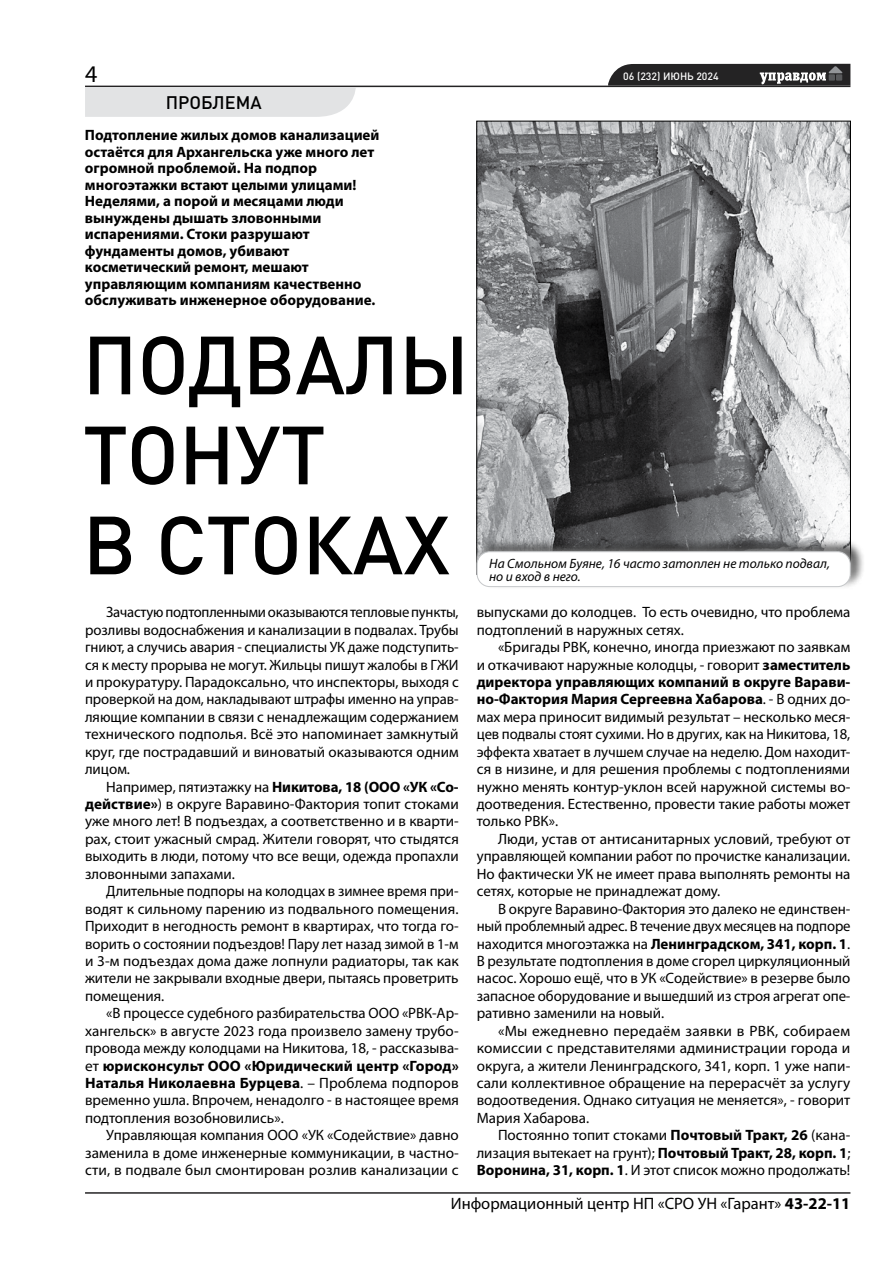
<style>
.page{position:relative;width:893px;height:1263px;background:#fff}
.page>*{position:absolute;margin:0;border:0;box-sizing:border-box;transform-origin:0 0}
.t1{font:500 81px/90px "DIN Pro";color:#000}
.t2{font:24px "Myriad Pro";color:#000}
.t3{font:500 18px "DIN Pro";color:#000}
.t4{font:16.5px "Myriad Pro";color:#000}
.t5{font:15px/17.4px "Myriad Pro";color:#000;text-align:justify}
.t6{font:700 15px/16.5px "Myriad Pro";color:#000}
.t7{font:italic 13.5px/13.5px "Myriad Pro";color:#000}
.t8{font:500 10.5px "DIN Pro";color:#fff}
.s1{font-weight:700}
</style>
<div class="page">
<hr style="left:85px;top:86px;width:765px;height:1px;background:#242324">
<hr style="left:85px;top:1192px;width:765px;height:2px;background:#242324">
<svg style="left:608px;top:64px;width:242px;height:22px;background:#3d3c3d"></svg>
<div style="left:85px;top:87px;width:271px;height:30px;background:#e2e3e4"></div>
<img style="left:479px;top:123px;width:370px;height:415px">
<div style="left:475px;top:538px;width:390px;height:52px;background:#000;opacity:.75"></div>
<div style="left:467px;top:542px;width:393px;height:54px;background:#fff;opacity:.75"></div>
<svg style="left:477px;top:552px;width:373px;height:35px"></svg>
<div style="left:477px;top:551px;width:373px;height:36px;border:1px solid #c6c8ca;border-radius:13px"></div>
<h2 class="t2" style="left:85px;top:61px;width:14px">4</h2>
<p class="t8" style="left:623px;top:69px;width:97px">06 (232) ИЮНЬ 2024</p>
<p class="t3" style="left:166px;top:90px;width:97px">ПРОБЛЕМА</p>
<p class="t6" style="left:85px;top:127px;width:296px">Подтопление жилых домов канализацией остаётся для Архангельска уже много лет огромной проблемой. На подпор многоэтажки встают целыми улицами!<br>Неделями, а порой и месяцами люди вынуждены дышать зловонными испарениями. Стоки разрушают фундаменты домов, убивают косметический ремонт, мешают управляющим компаниям качественно обслуживать инженерное оборудование.</p>
<h1 class="t1" style="left:83px;top:317px;width:388px">ПОДВАЛЫ<br>ТОНУТ<br>В СТОКАХ</h1>
<p class="t5" style="left:85px;top:604px;width:375px;text-indent:21px">Зачастую подтопленными оказываются тепловые пункты, розливы водоснабжения и канализации в подвалах. Трубы гниют, а случись авария - специалисты УК даже подступить&shy;ся к месту прорыва не могут. Жильцы пишут жалобы в ГЖИ и прокуратуру. Парадоксально, что инспекторы, выходя с проверкой на дом, накладывают штрафы именно на управ&shy;ляющие компании в связи с ненадлежащим содержанием технического подполья. Всё это напоминает замкнутый круг, где пострадавший и виноватый оказываются одним лицом.</p>
<p class="t5" style="left:85px;top:778px;width:375px;text-indent:21px">Например, пятиэтажку на <span class="s1">Никитова, 18 (ООО «УК «Со&shy;действие»</span>) в округе Варавино-Фактория топит стоками уже много лет! В подъездах, а соответственно и в кварти&shy;рах, стоит ужасный смрад. Жители говорят, что стыдятся выходить в люди, потому что все вещи, одежда пропахли зловонными запахами.</p>
<p class="t5" style="left:85px;top:883px;width:375px;text-indent:21px">Длительные подпоры на колодцах в зимнее время при&shy;водят к сильному парению из подвального помещения.<br>Приходит в негодность ремонт в квартирах, что тогда го&shy;ворить о состоянии подъездов! Пару лет назад зимой в 1-м и 3-м подъездах дома даже лопнули радиаторы, так как жители не закрывали входные двери, пытаясь проветрить помещения.</p>
<p class="t5" style="left:85px;top:1005px;width:375px;text-indent:21px">«В процессе судебного разбирательства ООО «РВК-Ар&shy;хангельск» в августе 2023 года произвело замену трубо&shy;провода между колодцами на Никитова, 18, - рассказыва&shy;ет <span class="s1">юрисконсульт ООО «Юридический центр «Город» Наталья Николаевна Бурцева</span>. – Проблема подпоров временно ушла. Впрочем, ненадолго - в настоящее время подтопления возобновились».</p>
<p class="t5" style="left:85px;top:1127px;width:375px;text-indent:21px">Управляющая компания ООО «УК «Содействие» давно заменила в доме инженерные коммуникации, в частно&shy;сти, в подвале был смонтирован розлив канализации с</p>
<p class="t7" style="left:489px;top:557px;width:342px">На Смольном Буяне, 16 часто затоплен не только подвал, но и вход в него.</p>
<p class="t5" style="left:477px;top:604px;width:375px">выпусками до колодцев. То есть очевидно, что проблема подтоплений в наружных сетях.</p>
<p class="t5" style="left:477px;top:639px;width:375px;text-indent:21px">«Бригады РВК, конечно, иногда приезжают по заявкам и откачивают наружные колодцы, - говорит <span class="s1">заместитель директора управляющих компаний в округе Варави&shy;но-Фактория Мария Сергеевна Хабарова</span>. - В одних до&shy;мах мера приносит видимый результат – несколько меся&shy;цев подвалы стоят сухими. Но в других, как на Никитова, 18, эффекта хватает в лучшем случае на неделю. Дом находит&shy;ся в низине, и для решения проблемы с подтоплениями нужно менять контур-уклон всей наружной системы во&shy;доотведения. Естественно, провести такие работы может только РВК».</p>
<p class="t5" style="left:477px;top:830px;width:375px;text-indent:21px">Люди, устав от антисанитарных условий, требуют от управляющей компании работ по прочистке канализации.<br>Но фактически УК не имеет права выполнять ремонты на сетях, которые не принадлежат дому.</p>
<p class="t5" style="left:477px;top:900px;width:375px;text-indent:21px">В округе Варавино-Фактория это далеко не единствен&shy;ный проблемный адрес. В течение двух месяцев на подпоре находится многоэтажка на <span class="s1">Ленинградском, 341, корп. 1</span>.<br>В результате подтопления в доме сгорел циркуляционный насос. Хорошо ещё, что в УК «Содействие» в резерве было запасное оборудование и вышедший из строя агрегат опе&shy;ративно заменили на новый.</p>
<p class="t5" style="left:477px;top:1022px;width:375px;text-indent:21px">«Мы ежедневно передаём заявки в РВК, собираем комиссии с представителями администрации города и округа, а жители Ленинградского, 341, корп. 1 уже напи&shy;сали коллективное обращение на перерасчёт за услугу водоотведения. Однако ситуация не меняется», - говорит Мария Хабарова.</p>
<p class="t5" style="left:477px;top:1127px;width:375px;text-indent:21px">Постоянно топит стоками <span class="s1">Почтовый Тракт, 26</span> (кана&shy;лизация вытекает на грунт); <span class="s1">Почтовый Тракт, 28, корп. 1</span>; <span class="s1">Воронина, 31, корп. 1</span>. И этот список можно продолжать!</p>
<p class="t4" style="left:451px;top:1194px;width:401px">Информационный центр НП «СРО УН «Гарант» <span class="s1">43-22-11</span></p>
</div>
